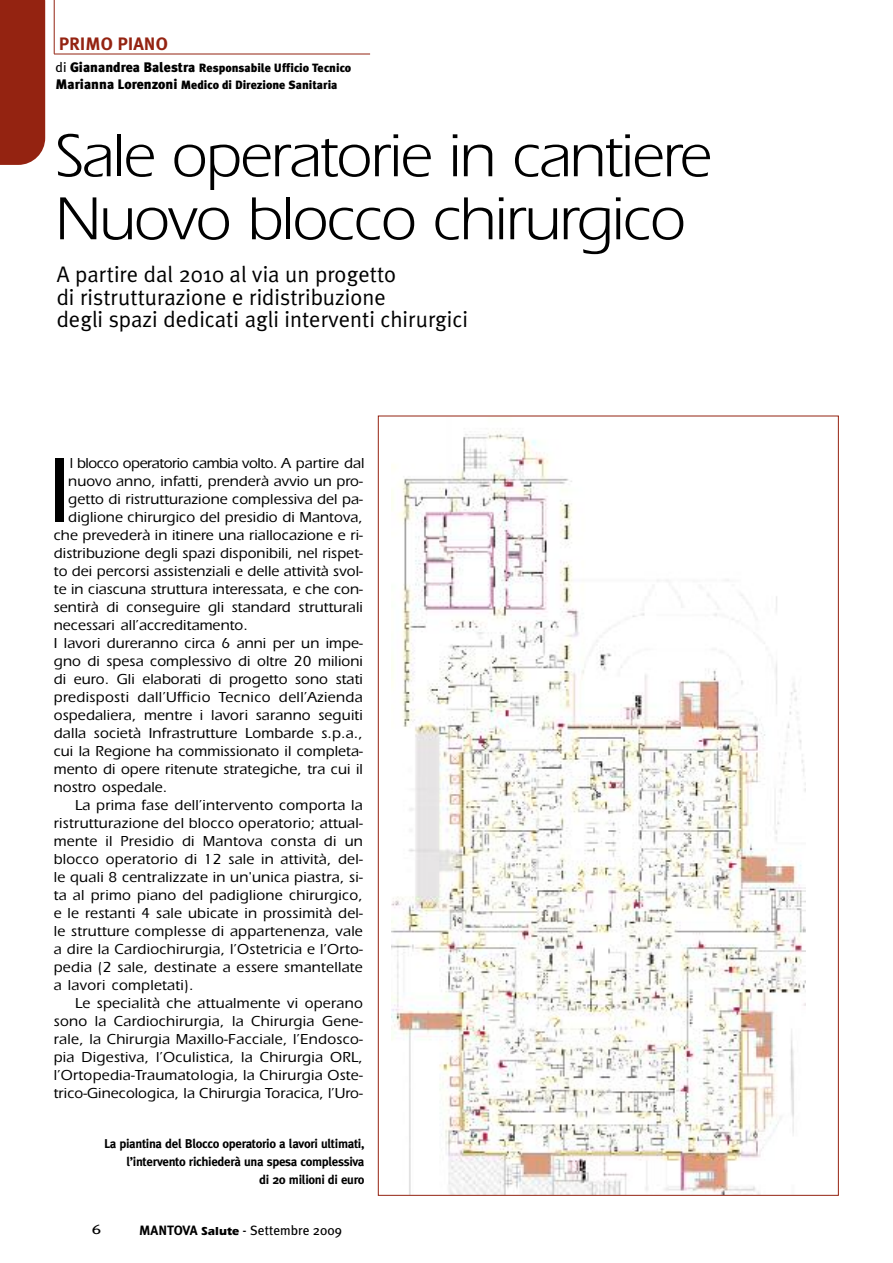
<style>
.page{position:relative;width:893px;height:1263px;background:#fff}
.page>*{position:absolute;margin:0;border:0;box-sizing:border-box;transform-origin:0 0}
.t1{font:500 95.85px "Itc Eras";color:#000}
.t2{font:62.7px/63px "Itc Eras";letter-spacing:-.03em;color:#000}
.t3{font:22.5px/22.5px "Meta Plus Normal";color:#000}
.t4{font:18px "Meta Plus Bold Caps";color:#942311}
.t5{font:500 15px "Itc Eras";letter-spacing:.01em;color:#000}
.t6{font:500 15px "Itc Eras";letter-spacing:-.03em;color:#000}
.t7{font:13.5px "Meta Plus";color:#000}
.t8{font:13.5px "Meta Plus";color:#000;scale:1.3 1}
.t9{font:700 12.75px/18px "Meta Plus";letter-spacing:-.025em;color:#000;text-align:right}
.t10{font:900 12px/16.5px "Meta Plus";color:#000}
.s1{font-weight:400;font-size:13.8px}
.s2{font-size:13.8px}
.s3{font-weight:700}
.s4{font-family:"Itc Eras";font-weight:700;font-size:12px}
</style>
<div class="page">
<div style="left:0;top:0;width:45px;height:165px;background:#942311"></div>
<hr style="left:54px;top:0;width:1px;height:54px;background:#942311">
<hr style="left:54px;top:54px;width:316px;height:1px;background:#942311">
<img style="left:392px;top:431px;width:413px;height:763px">
<p class="t4" style="left:59px;top:33px;width:111px">PRIMO PIANO</p>
<p class="t10" style="left:56px;top:60px;width:297px"><span class="s1">di</span> <span class="s2">Gianandrea Balestra</span> Responsabile Ufficio Tecnico<br><span class="s2">Marianna Lorenzoni</span> Medico di Direzione Sanitaria</p>
<h2 class="t2" style="left:55px;top:131px;width:658px">Sale operatorie in cantiere<br>Nuovo blocco chirurgico</h2>
<h3 class="t3" style="left:57px;top:263px;width:413px">A partire dal 2010 al via un progetto<br>di ristrutturazione e ridistribuzione<br>degli spazi dedicati agli interventi chirurgici</h3>
<h1 class="t1" style="left:48px;top:458px;width:25px">I</h1>
<p class="t6" style="left:70px;top:458px;width:296px">l blocco operatorio cambia volto. A partire dal</p>
<p class="t5" style="left:68px;top:476px;width:296px">nuovo anno, infatti, prenderà avvio un pro-</p>
<p class="t5" style="left:68px;top:494px;width:296px">getto di ristrutturazione complessiva del pa-</p>
<p class="t5" style="left:68px;top:512px;width:296px">diglione chirurgico del presidio di Mantova,</p>
<p class="t5" style="left:54px;top:530px;width:311px">che prevederà in itinere una riallocazione e ri-</p>
<p class="t5" style="left:54px;top:548px;width:311px">distribuzione degli spazi disponibili, nel rispet-</p>
<p class="t5" style="left:54px;top:566px;width:311px">to dei percorsi assistenziali e delle attività svol-</p>
<p class="t5" style="left:54px;top:584px;width:311px">te in ciascuna struttura interessata, e che con-</p>
<p class="t5" style="left:54px;top:602px;width:311px">sentirà di conseguire gli standard strutturali</p>
<p class="t5" style="left:54px;top:620px;width:196px">necessari all’accreditamento.</p>
<p class="t5" style="left:54px;top:638px;width:311px">I lavori dureranno circa 6 anni per un impe-</p>
<p class="t5" style="left:54px;top:656px;width:311px">gno di spesa complessivo di oltre 20 milioni</p>
<p class="t5" style="left:54px;top:674px;width:311px">di euro. Gli elaborati di progetto sono stati</p>
<p class="t5" style="left:54px;top:692px;width:311px">predisposti dall’Ufficio Tecnico dell’Azienda</p>
<p class="t5" style="left:54px;top:710px;width:311px">ospedaliera, mentre i lavori saranno seguiti</p>
<p class="t5" style="left:54px;top:728px;width:311px">dalla società Infrastrutture Lombarde s.p.a.,</p>
<p class="t5" style="left:54px;top:746px;width:311px">cui la Regione ha commissionato il completa-</p>
<p class="t5" style="left:54px;top:764px;width:311px">mento di opere ritenute strategiche, tra cui il</p>
<p class="t5" style="left:54px;top:782px;width:115px">nostro ospedale.</p>
<p class="t5" style="left:75px;top:800px;width:289px">La prima fase dell’intervento comporta la</p>
<p class="t5" style="left:54px;top:818px;width:311px">ristrutturazione del blocco operatorio; attual-</p>
<p class="t5" style="left:54px;top:836px;width:311px">mente il Presidio di Mantova consta di un</p>
<p class="t5" style="left:54px;top:854px;width:311px">blocco operatorio di 12 sale in attività, del-</p>
<p class="t5" style="left:54px;top:872px;width:311px">le quali 8 centralizzate in un'unica piastra, si-</p>
<p class="t5" style="left:54px;top:890px;width:311px">ta al primo piano del padiglione chirurgico,</p>
<p class="t5" style="left:54px;top:908px;width:311px">e le restanti 4 sale ubicate in prossimità del-</p>
<p class="t5" style="left:54px;top:926px;width:311px">le strutture complesse di appartenenza, vale</p>
<p class="t5" style="left:54px;top:944px;width:311px">a dire la Cardiochirurgia, l’Ostetricia e l’Orto-</p>
<p class="t5" style="left:54px;top:962px;width:311px">pedia (2 sale, destinate a essere smantellate</p>
<p class="t5" style="left:54px;top:980px;width:141px">a lavori completati).</p>
<p class="t5" style="left:75px;top:998px;width:289px">Le specialità che attualmente vi operano</p>
<p class="t5" style="left:54px;top:1016px;width:311px">sono la Cardiochirurgia, la Chirurgia Gene-</p>
<p class="t5" style="left:54px;top:1034px;width:311px">rale, la Chirurgia Maxillo-Facciale, l’Endosco-</p>
<p class="t5" style="left:54px;top:1052px;width:311px">pia Digestiva, l’Oculistica, la Chirurgia ORL,</p>
<p class="t5" style="left:54px;top:1070px;width:311px">l’Ortopedia-Traumatologia, la Chirurgia Oste-</p>
<p class="t5" style="left:54px;top:1088px;width:311px">trico-Ginecologica, la Chirurgia Toracica, l’Uro-</p>
<p class="t9" style="left:104px;top:1135px;width:262px">La piantina del Blocco operatorio a lavori ultimati, l’intervento richiederà una spesa complessiva<br>di 20 milioni di euro</p>
<p class="t8" style="left:92px;top:1221px;width:9px">6</p>
<p class="t7" style="left:139px;top:1223px;width:204px"><span class="s3">MANTOVA</span> <span class="s4">Salute</span> - Settembre 2009</p>
</div>
